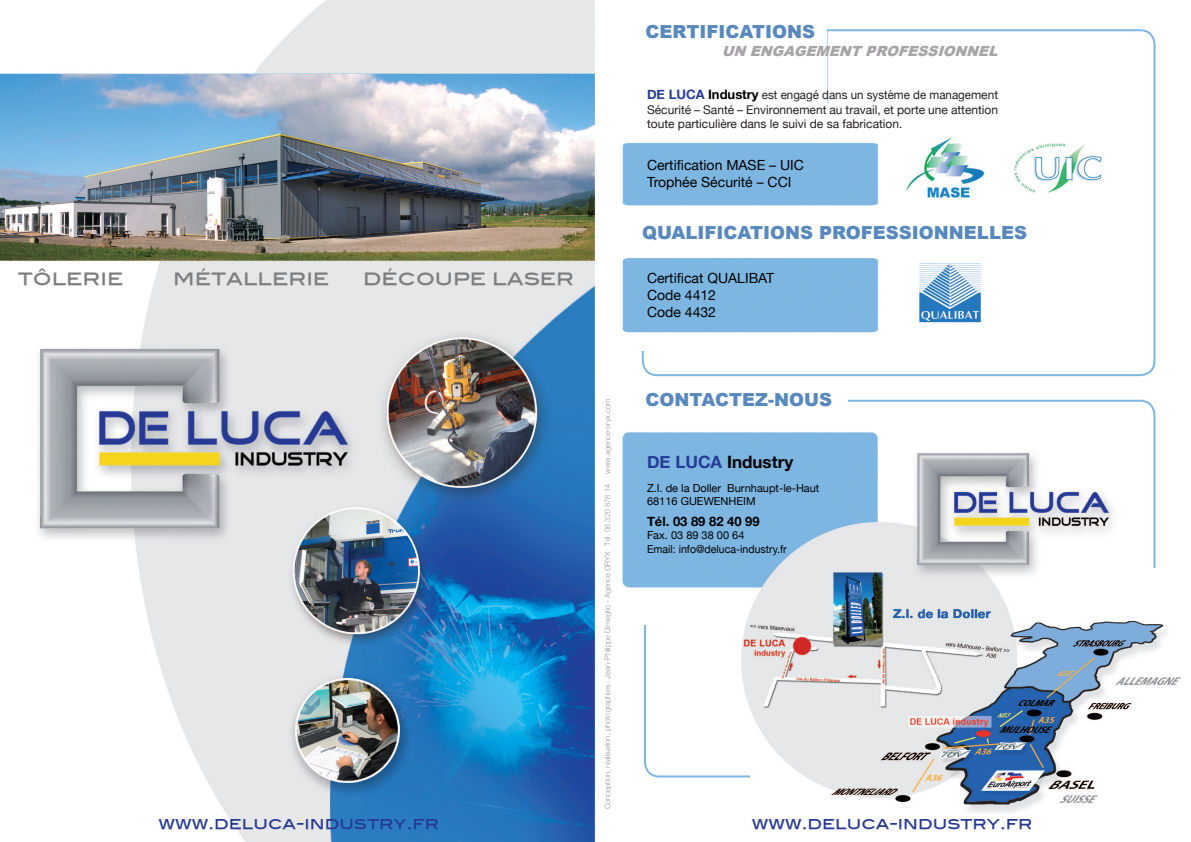
<style>
.page{position:relative;width:1191px;height:842px;background:#fff}
.page>*{position:absolute;margin:0;border:0;box-sizing:border-box;transform-origin:0 0}
.t1{font:20px "Blair Md ITCTT Medium";color:#7f7e7e}
.t2{font:900 18px "Arial";color:#5889be}
.t3{font:700 17px "Helvetica Neue";color:#000}
.t4{font:16px "Blair Md ITCTT Medium";color:#263a95}
.t5{font:14px "Helvetica Neue";color:#000}
.t6{font:italic 900 14px "Arial";color:#a7a5a7}
.t7{font:700 13px "Helvetica Neue";color:#000}
.t8{font:12px/14.4px "Helvetica Neue";color:#231f20;text-align:justify;scale:.96 1}
.t9{font:11px "Helvetica Neue";color:#000}
.t10{font:11px "Helvetica Neue";color:#000;scale:.96 1}
.t11{font:300 7.5px "Helvetica Neue";color:#9a9898}
.s1{font-weight:700;font-size:13px;color:#263b96}
.s2{font-weight:700;font-size:13px;color:#000}
.s3{color:#263b96}
</style>
<div class="page">
<img style="left:0;top:0;width:1182px;height:842px">
<svg style="left:641px;top:28px;width:515px;height:349px"></svg>
<div style="left:813px;top:18px;width:14px;height:103px;background:#fff"></div>
<div style="left:788px;top:103px;width:334px;height:13px;background:#fff"></div>
<div style="left:1111px;top:113px;width:22px;height:249px;background:#fff"></div>
<div style="left:635px;top:346px;width:491px;height:5px;background:#fff"></div>
<svg style="left:824px;top:399px;width:332px;height:173px"></svg>
<div style="left:799px;top:419px;width:333px;height:12px;background:#fff"></div>
<div style="left:1120px;top:428px;width:13px;height:151px;background:#fff"></div>
<div style="left:1111px;top:568px;width:51px;height:15px;background:#fff"></div>
<div style="left:813px;top:400px;width:35px;height:28px;background:#fff"></div>
<svg style="left:643px;top:619px;width:114px;height:159px"></svg>
<div style="left:662px;top:617px;width:16px;height:140px;background:#fff"></div>
<div style="left:672px;top:745px;width:86px;height:11px;background:#fff"></div>
<div style="left:750px;top:752px;width:9px;height:35px;background:#fff"></div>
<div style="left:633px;top:614px;width:54px;height:11px;background:#fff"></div>
<p class="t2" style="left:645px;top:18px;width:171px">CERTIFICATIONS</p>
<p class="t6" style="left:721px;top:41px;width:283px">UN ENGAGEMENTPROFESSIONNEL</p>
<p class="t8" style="left:647px;top:88px;width:367px"><span class="s1">DE LUCA</span> <span class="s2">Industry</span> est engagé dans un système de management Sécurité – Santé – Environnement au travail, et porte une attention toute particulière dans le suivi de sa fabrication.</p>
<p class="t5" style="left:647px;top:156px;width:158px">Certification MASE – UIC</p>
<p class="t5" style="left:647px;top:173px;width:146px">Trophée Sécurité – CCI</p>
<p class="t1" style="left:18px;top:261px;width:107px">TÔLERIE</p>
<p class="t1" style="left:173px;top:261px;width:158px">MÉTALLERIE</p>
<p class="t1" style="left:363px;top:261px;width:212px">DÉCOUPE LASER</p>
<p class="t11" style="left:603px;top:474px;width:76px;rotate:-90deg">www.agence-oryx.com</p>
<p class="t11" style="left:603px;top:809px;width:327px;rotate:-90deg">Conception, réalisation, photographies : Jean-Philippe Dimeglio - Agence ORYX Tél. 06 320 878 14</p>
<p class="t2" style="left:642px;top:220px;width:386px">QUALIFICATIONS PROFESSIONNELLES</p>
<p class="t5" style="left:647px;top:270px;width:129px">Certificat QUALIBAT</p>
<p class="t5" style="left:647px;top:287px;width:70px">Code 4412</p>
<p class="t5" style="left:647px;top:304px;width:70px">Code 4432</p>
<p class="t2" style="left:645px;top:387px;width:188px">CONTACTEZ-NOUS</p>
<p class="t3" style="left:647px;top:451px;width:148px"><span class="s3">DE LUCA</span> Industry</p>
<p class="t9" style="left:647px;top:481px;width:174px">Z.I. de la Doller Burnhaupt-le-Haut</p>
<p class="t9" style="left:647px;top:494px;width:110px">68116 GUEWENHEIM</p>
<p class="t7" style="left:647px;top:513px;width:114px">Tél. 03 89 82 40 99</p>
<p class="t9" style="left:647px;top:529px;width:99px">Fax. 03 89 38 00 64</p>
<p class="t10" style="left:647px;top:542px;width:147px">Email: info@deluca-industry.fr</p>
<p class="t4" style="left:158px;top:810px;width:282px">WWW.DELUCA-INDUSTRY.FR</p>
<p class="t4" style="left:752px;top:810px;width:282px">WWW.DELUCA-INDUSTRY.FR</p>
</div>
